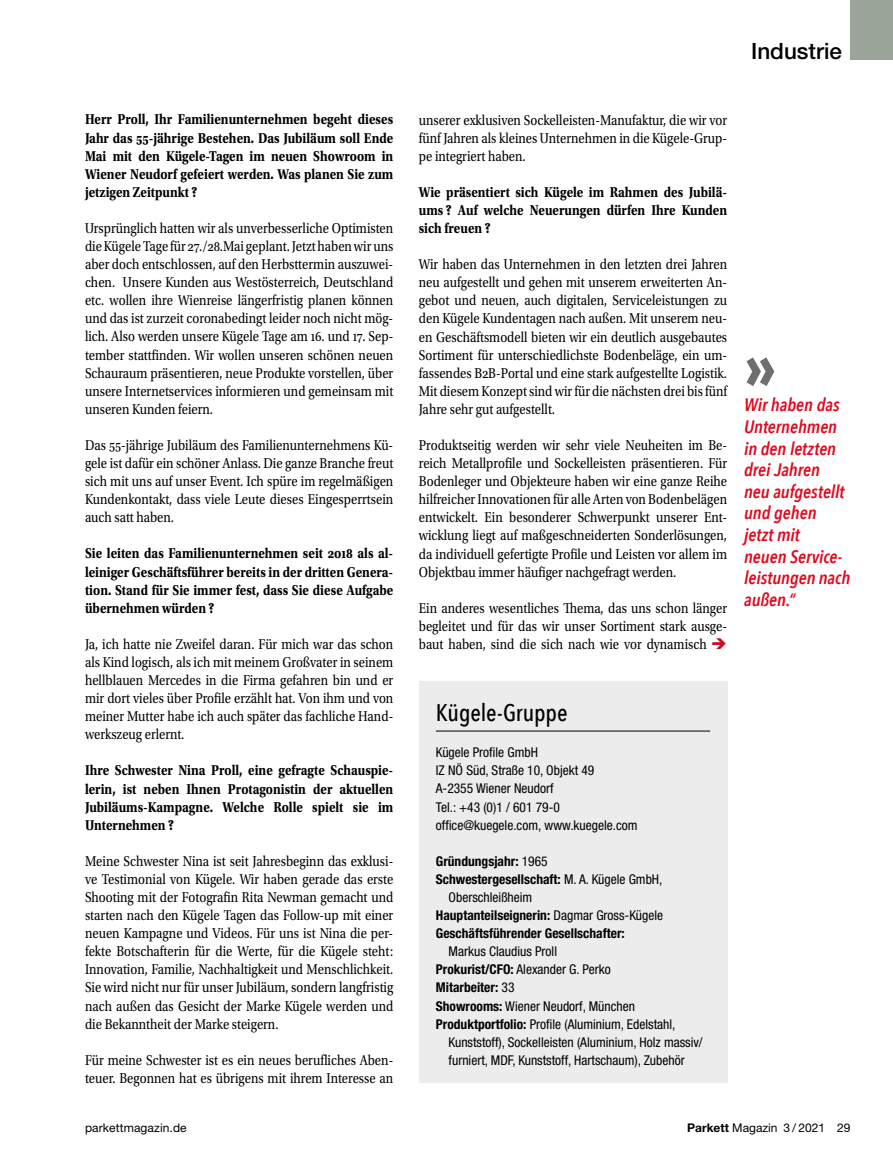
<style>
.page{position:relative;width:893px;height:1170px;background:#fff}
.page>*{position:absolute;margin:0;border:0;box-sizing:border-box;transform-origin:0 0}
.t1{font:700 60px "Eurostile LT Std";color:#6e6f70}
.t2{font:500 24px "Avenir Next Condensed";letter-spacing:-.005em;color:#000}
.t3{font:500 22.5px "Helvetica Neue LT Std";color:#000}
.t4{font:italic 600 18px/21.6px "Avenir Next Condensed";letter-spacing:-.005em;color:#e1071d}
.t5{font:15px/18px "Utopia Std";color:#000;text-align:justify;scale:.85 1}
.t6{font:700 15px/18px "Utopia Std";color:#000;text-align:justify;scale:.85 1}
.t7{font:condensed 13.5px/18.1px "Helvetica Neue LT Std";color:#000}
.t8{font:700 condensed 13.5px "Helvetica Neue LT Std";color:#000}
.t9{font:12px "Helvetica Neue LT Std";letter-spacing:.01em;color:#000}
.s1{font-weight:400}
.s2{font-weight:700}
</style>
<div class="page">
<div style="left:419px;top:681px;width:308px;height:401px;background:#ececed"></div>
<hr style="left:436px;top:730px;width:274px;height:1px;background:#000">
<div style="left:850px;top:0;width:43px;height:60px;background:#9ba499"></div>
<p class="t6" style="left:85px;top:111px;width:364px">Herr Proll, Ihr Familienunternehmen begeht dieses Jahr das 55-jährige Bestehen. Das Jubiläum soll Ende Mai mit den Kügele-Tagen im neuen Showroom in Wiener Neudorf gefeiert werden. Was planen Sie zum jetzigen Zeitpunkt ?</p>
<p class="t5" style="left:85px;top:219px;width:364px">Ursprünglich hatten wir als unverbesserliche Optimisten die Kügele Tage für 27./28.Mai geplant. Jetzt haben wir uns aber doch entschlossen, auf den Herbsttermin auszuwei&shy;chen. Unsere Kunden aus Westösterreich, Deutschland etc. wollen ihre Wienreise längerfristig planen können und das ist zurzeit coronabedingt leider noch nicht mög&shy;lich. Also werden unsere Kügele Tage am 16. und 17. Sep&shy;tember stattfinden. Wir wollen unseren schönen neuen Schauraum präsentieren, neue Produkte vorstellen, über unsere Internetservices informieren und gemeinsam mit unseren Kunden feiern.</p>
<p class="t5" style="left:85px;top:436px;width:364px">Das 55-jährige Jubiläum des Familienunternehmens Kü&shy;gele ist dafür ein schöner Anlass. Die ganze Branche freut sich mit uns auf unser Event. Ich spüre im regelmäßigen Kundenkontakt, dass viele Leute dieses Eingesperrtsein auch satt haben.</p>
<p class="t6" style="left:85px;top:544px;width:364px">Sie leiten das Familienunternehmen seit 2018 als al&shy;leiniger Geschäftsführer bereits in der dritten Genera&shy;tion. Stand für Sie immer fest, dass Sie diese Aufgabe übernehmen würden ?</p>
<p class="t5" style="left:85px;top:635px;width:364px">Ja, ich hatte nie Zweifel daran. Für mich war das schon als Kind logisch, als ich mit meinem Großvater in seinem hellblauen Mercedes in die Firma gefahren bin und er mir dort vieles über Profile erzählt hat. Von ihm und von meiner Mutter habe ich auch später das fachliche Hand&shy;werkszeug erlernt.</p>
<p class="t6" style="left:85px;top:761px;width:364px">Ihre Schwester Nina Proll, eine gefragte Schauspie&shy;lerin, ist neben Ihnen Protagonistin der aktuellen Jubiläums-Kampagne. Welche Rolle spielt sie im Unternehmen ?</p>
<p class="t5" style="left:85px;top:852px;width:364px">Meine Schwester Nina ist seit Jahresbeginn das exklusi&shy;ve Testimonial von Kügele. Wir haben gerade das erste Shooting mit der Fotografin Rita Newman gemacht und starten nach den Kügele Tagen das Follow-up mit einer neuen Kampagne und Videos. Für uns ist Nina die per&shy;fekte Botschafterin für die Werte, für die Kügele steht:<br>Innovation, Familie, Nachhaltigkeit und Menschlichkeit.<br>Sie wird nicht nur für unser Jubiläum, sondern langfristig nach außen das Gesicht der Marke Kügele werden und die Bekanntheit der Marke steigern.</p>
<p class="t5" style="left:85px;top:1051px;width:364px">Für meine Schwester ist es ein neues berufliches Aben&shy;teuer. Begonnen hat es übrigens mit ihrem Interesse an</p>
<h3 class="t3" style="left:751px;top:37px;width:92px">Industrie</h3>
<p class="t5" style="left:419px;top:111px;width:364px">unserer exklusiven Sockelleisten-Manufaktur, die wir vor fünf Jahren als kleines Unternehmen in die Kügele-Grup&shy;pe integriert haben.</p>
<p class="t6" style="left:419px;top:183px;width:364px">Wie präsentiert sich Kügele im Rahmen des Jubilä&shy;ums ? Auf welche Neuerungen dürfen Ihre Kunden sich freuen ?</p>
<p class="t5" style="left:419px;top:255px;width:364px">Wir haben das Unternehmen in den letzten drei Jahren neu aufgestellt und gehen mit unserem erweiterten An&shy;gebot und neuen, auch digitalen, Serviceleistungen zu den Kügele Kundentagen nach außen. Mit unserem neu&shy;en Geschäftsmodell bieten wir ein deutlich ausgebautes Sortiment für unterschiedlichste Bodenbeläge, ein um&shy;fassendes B2B-Portal und eine stark aufgestellte Logistik.<br>Mit diesem Konzept sind wir für die nächsten drei bis fünf Jahre sehr gut aufgestellt.</p>
<p class="t5" style="left:419px;top:436px;width:364px">Produktseitig werden wir sehr viele Neuheiten im Be&shy;reich Metallprofile und Sockelleisten präsentieren. Für Bodenleger und Objekteure haben wir eine ganze Reihe hilfreicher Innovationen für alle Arten von Bodenbelägen entwickelt. Ein besonderer Schwerpunkt unserer Ent&shy;wicklung liegt auf maßgeschneiderten Sonderlösungen, da individuell gefertigte Profile und Leisten vor allem im Objektbau immer häufiger nachgefragt werden.</p>
<p class="t5" style="left:419px;top:599px;width:364px">Ein anderes wesentliches Thema, das uns schon länger begleitet und für das wir unser Sortiment stark ausge&shy;baut haben, sind die sich nach wie vor dynamisch</p>
<h1 class="t1" style="left:744px;top:329px;width:35px">»</h1>
<p class="t4" style="left:744px;top:395px;width:108px">Wir haben das<br>Unternehmen in den letzten drei Jahren<br>neu aufgestellt und gehen jetzt mit<br>neuen Service&shy;leistungen nach außen.“</p>
<h2 class="t2" style="left:436px;top:696px;width:133px">Kügele-Gruppe</h2>
<p class="t7" style="left:436px;top:743px;width:203px">Kügele Profile GmbH<br>IZ NÖ Süd, Straße 10, Objekt 49<br>A-2355 Wiener Neudorf<br>Tel.: +43 (0)1 / 601 79-0 office@kuegele.com, www.kuegele.com</p>
<p class="t8" style="left:436px;top:852px;width:113px">Gründungsjahr: <span class="s1">1965</span></p>
<p class="t8" style="left:436px;top:870px;width:228px">Schwestergesellschaft: <span class="s1">M. A. Kügele GmbH,</span></p>
<p class="t7" style="left:449px;top:888px;width:85px">Oberschleißheim</p>
<p class="t8" style="left:436px;top:907px;width:229px">Hauptanteilseignerin: <span class="s1">Dagmar Gross-Kügele</span></p>
<p class="t8" style="left:436px;top:925px;width:190px">Geschäftsführender Gesellschafter:</p>
<p class="t7" style="left:449px;top:942px;width:110px">Markus Claudius Proll</p>
<p class="t7" style="left:436px;top:960px;width:176px"><span class="s2">Prokurist/CFO:</span> Alexander G. Perko</p>
<p class="t8" style="left:436px;top:979px;width:80px">Mitarbeiter: <span class="s1">33</span></p>
<p class="t7" style="left:436px;top:996px;width:201px"><span class="s2">Showrooms:</span> Wiener Neudorf, München</p>
<p class="t7" style="left:436px;top:1014px;width:241px"><span class="s2">Produktportfolio:</span> Profile (Aluminium, Edelstahl,</p>
<p class="t7" style="left:449px;top:1032px;width:256px">Kunststoff), Sockelleisten (Aluminium, Holz massiv/</p>
<p class="t7" style="left:449px;top:1050px;width:238px">furniert, MDF, Kunststoff, Hartschaum), Zubehör</p>
<p class="t9" style="left:85px;top:1120px;width:103px">parkettmagazin.de</p>
<p class="t9" style="left:687px;top:1120px;width:165px"><span class="s2">Parkett</span> Magazin 3 / 2021 29</p>
</div>
